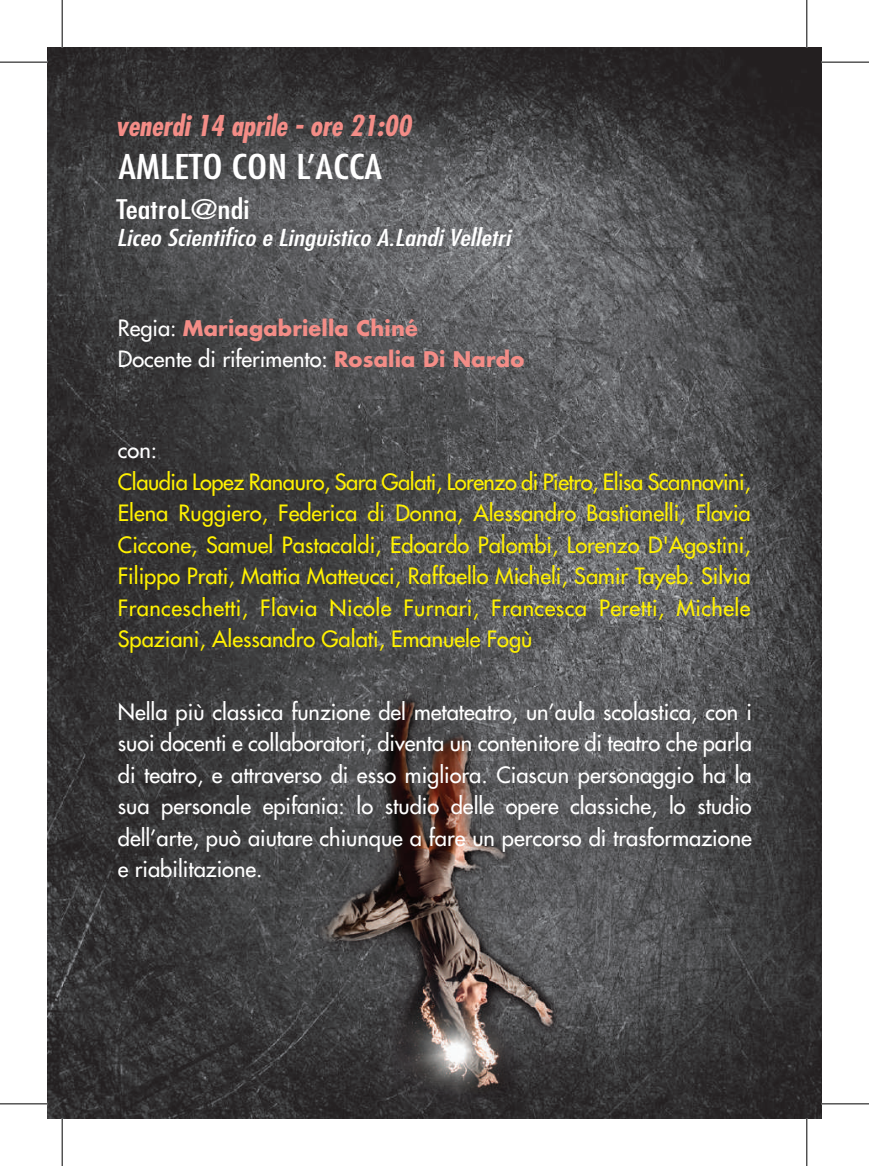
<style>
.page{position:relative;width:869px;height:1166px;background:#fff}
.page>*{position:absolute;margin:0;border:0;box-sizing:border-box;transform-origin:0 0}
.t1{font:condensed 33.25px "Futura";color:#fff;scale:1.28 1}
.t2{font:italic 700 condensed 28px "Futura";color:#f48d87}
.t3{font:condensed 26.25px "Futura";color:#fff;scale:1.28 1}
.t4{font:italic condensed 22.75px "Futura";color:#fff;scale:1.28 1}
.t5{font:21.88px/31.5px "Futura";color:#fff;text-align:justify}
.t6{font:21.88px/31.5px "Futura";color:#fff101;text-align:justify}
.t7{font:700 21px "Futura";letter-spacing:.01em;color:#f48d87}
.s1{font-weight:400;font-size:21.88px;color:#fff}
.s2{font-weight:700;font-size:21px;color:#f48d87}
</style>
<div class="page">
<img style="left:47px;top:47px;width:774px;height:1072px">
<hr style="left:0;top:62px;width:47px;height:1px;background:#000">
<hr style="left:821px;top:62px;width:47px;height:1px;background:#000">
<hr style="left:0;top:1104px;width:47px;height:1px;background:#000">
<hr style="left:821px;top:1104px;width:47px;height:1px;background:#000">
<hr style="left:62px;top:0;width:1px;height:47px;background:#000">
<hr style="left:62px;top:1119px;width:1px;height:47px;background:#000">
<hr style="left:806px;top:0;width:1px;height:47px;background:#000">
<hr style="left:806px;top:1119px;width:1px;height:47px;background:#000">
<p class="t2" style="left:115px;top:108px;width:297px">venerdi 14 aprile - ore 21:00</p>
<h1 class="t1" style="left:118px;top:146px;width:207px">AMLETO CON L’ACCA</h1>
<p class="t3" style="left:116px;top:192px;width:105px">TeatroL@ndi</p>
<p class="t4" style="left:116px;top:223px;width:309px">Liceo Scientifico e Linguistico A.Landi Velletri</p>
<p class="t7" style="left:118px;top:314px;width:301px"><span class="s1">Regia:</span> Mariagabriella Chiné</p>
<p class="t5" style="left:118px;top:343px;width:408px">Docente di riferimento: <span class="s2">Rosalia Di Nardo</span></p>
<p class="t5" style="left:118px;top:434px;width:41px">con:</p>
<p class="t6" style="left:118px;top:466px;width:634px">Claudia Lopez Ranauro, Sara Galati, Lorenzo di Pietro, Elisa Scannavini, Elena Ruggiero, Federica di Donna, Alessandro Bastianelli, Flavia Ciccone, Samuel Pastacaldi, Edoardo Palombi, Lorenzo D'Agostini, Filippo Prati, Mattia Matteucci, Raffaello Micheli, Samir Tayeb. Silvia Franceschetti, Flavia Nicole Furnari, Francesca Peretti, Michele Spaziani, Alessandro Galati, Emanuele Fogù</p>
<p class="t5" style="left:118px;top:696px;width:635px">Nella più classica funzione del metateatro, un’aula scolastica, con i suoi docenti e collaboratori, diventa un contenitore di teatro che parla di teatro, e attraverso di esso migliora. Ciascun personaggio ha la sua personale epifania: lo studio delle opere classiche, lo studio dell’arte, può aiutare chiunque a fare un percorso di trasformazione e riabilitazione.</p>
</div>
